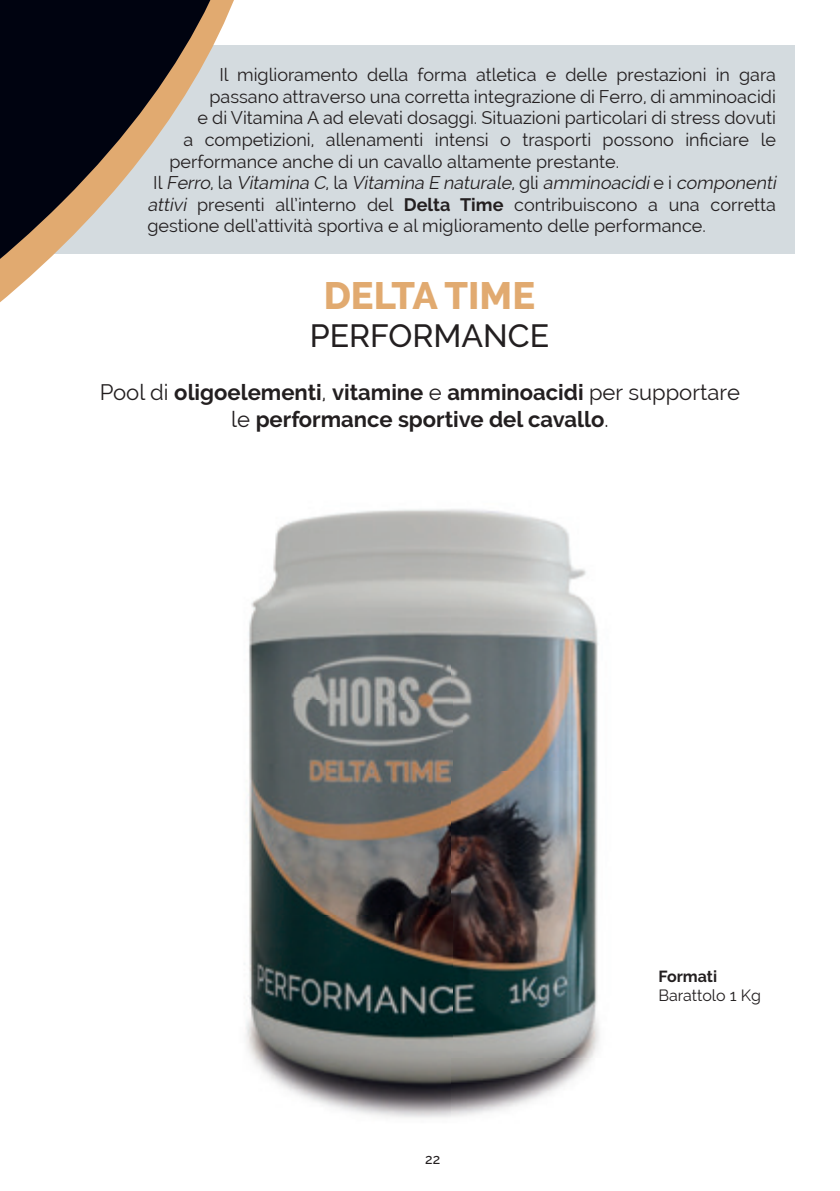
<style>
.page{position:relative;width:840px;height:1191px;background:#fff}
.page>*{position:absolute;margin:0;border:0;box-sizing:border-box;transform-origin:0 0}
.t1{font:800 38px "Raleway";color:#e1aa70}
.t2{font:500 32px "Raleway";color:#231f20}
.t3{font:700 22px/26.4px "Raleway";color:#231f20;text-align:center}
.t4{font:18px "Raleway";color:#231f20}
.t5{font:italic 18px "Raleway";color:#231f20}
.t6{font:16px "Raleway";color:#231f20}
.t7{font:700 16px "Raleway";color:#231f20}
.t8{font:500 14px "Raleway";color:#231f20}
.s1{font-style:normal}
.s2{font-style:italic}
.s3{font-weight:700}
.s4{font-weight:400}
</style>
<div class="page">
<div style="left:45px;top:45px;width:749px;height:209px;background:#d4dbdf"></div>
<img style="left:244px;top:509px;width:356px;height:609px">
<svg style="left:0;top:0;width:234px;height:302px"></svg>
<p class="t4" style="left:219px;top:64px;width:558px">Il miglioramento della forma atletica e delle prestazioni in gara</p>
<p class="t4" style="left:209px;top:86px;width:568px">passano attraverso una corretta integrazione di Ferro, di amminoacidi</p>
<p class="t4" style="left:197px;top:108px;width:580px">e di Vitamina A ad elevati dosaggi. Situazioni particolari di stress dovuti</p>
<p class="t4" style="left:183px;top:129px;width:594px">a competizioni, allenamenti intensi o trasporti possono inficiare le</p>
<p class="t4" style="left:169px;top:151px;width:451px">performance anche di un cavallo altamente prestante.</p>
<p class="t5" style="left:153px;top:172px;width:627px"><span class="s1">I l</span> Ferro<span class="s1">, la</span> Vitamina C<span class="s1">, la</span> Vitamina E naturale<span class="s1">, g l i</span> amminoacidi<span class="s1">e i</span> componenti</p>
<p class="t4" style="left:147px;top:194px;width:630px"><span class="s2">attivi</span> presenti all’interno del <span class="s3">Delta Time</span> contribuiscono a una corretta</p>
<p class="t4" style="left:147px;top:216px;width:559px">gestione dell’attività sportiva e al miglioramento delle performance.</p>
<h1 class="t1" style="left:323px;top:274px;width:213px">DELTA TIME</h1>
<h2 class="t2" style="left:309px;top:317px;width:240px">PERFORMANCE</h2>
<p class="t3" style="left:100px;top:379px;width:641px"><span class="s4">Pool di</span> oligoelementi<span class="s4">,</span> vitamine <span class="s4">e</span> amminoacidi <span class="s4">per supportare le</span> performance sportive del cavallo<span class="s4">.</span></p>
<p class="t8" style="left:425px;top:1151px;width:16px">22</p>
<p class="t7" style="left:658px;top:966px;width:60px">Formati</p>
<p class="t6" style="left:658px;top:986px;width:104px">Barattolo 1 Kg</p>
</div>
